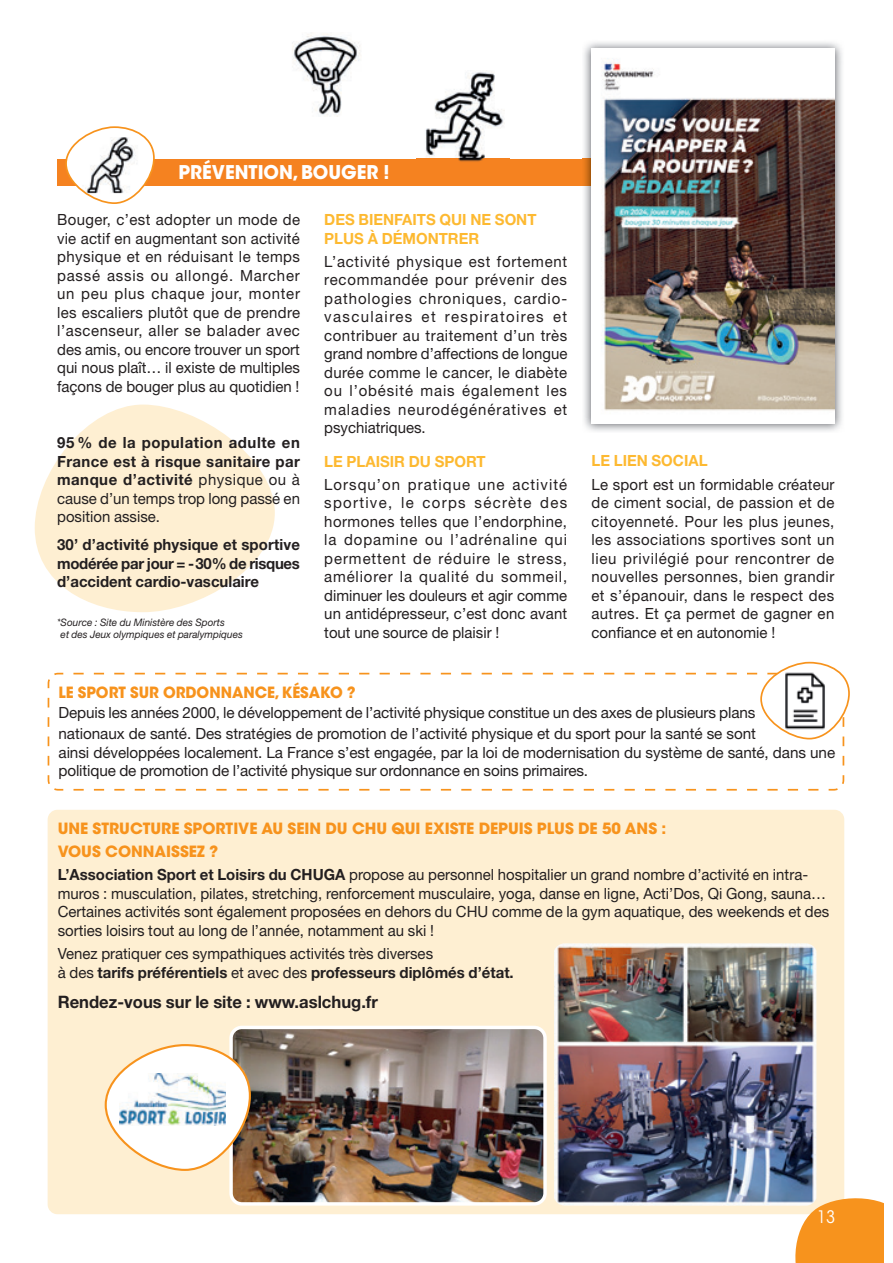
<style>
.page{position:relative;width:893px;height:1263px;background:#fff}
.page>*{position:absolute;margin:0;border:0;box-sizing:border-box;transform-origin:0 0}
.t1{font:700 18.9px "ITC Avant Garde Std";color:#fff}
.t2{font:700 17.1px "Helvetica Neue LT Std";color:#231f20}
.t3{font:condensed 17.1px "ITC Avant Garde Std";color:#fff}
.t4{font:15.45px/18.5px "Helvetica Neue LT Std";color:#231f20;text-align:justify}
.t5{font:700 15.45px/18.5px "Helvetica Neue LT Std";letter-spacing:.005em;color:#231f20;text-align:justify}
.t6{font:700 15.45px/23.4px "ITC Avant Garde Std";color:#f7931d}
.t7{font:700 15.45px/18.5px "Helvetica Neue LT Std";color:#fdb931}
.t8{font:italic 10.35px/12.3px "Helvetica Neue LT Std";color:#231f20}
.s1{font-weight:400}
.s2{font-weight:700}
</style>
<div class="page">
<div style="left:48px;top:810px;width:796px;height:404px;background:#feefd2;border-radius:10px"></div>
<img style="left:231px;top:1027px;width:314px;height:177px;border-radius:11px">
<div style="left:229px;top:1026px;width:318px;height:180px;border:3px solid #fff;border-radius:11px"></div>
<img style="left:554px;top:943px;width:262px;height:263px">
<svg style="left:35px;top:405px;width:240px;height:207px;fill:#feefd2"></svg>
<svg style="left:789px;top:1193px;width:94px;height:70px"></svg>
<div style="left:58px;top:159px;width:777px;height:26px;background:#f58220"></div>
<svg style="left:64px;top:126px;width:92px;height:78px"></svg>
<img style="left:582px;top:42px;width:260px;height:389px">
<img style="left:582px;top:159px;width:9px;height:26px">
<img style="left:591px;top:49px;width:244px;height:374px">
<img style="left:292px;top:34px;width:68px;height:83px">
<img style="left:417px;top:71px;width:92px;height:91px">
<svg style="left:104px;top:1043px;width:148px;height:129px"></svg>
<svg style="left:48px;top:673px;width:796px;height:118px"></svg>
<svg style="left:747px;top:661px;width:103px;height:105px"></svg>
<p class="t1" style="left:179px;top:162px;width:213px">PRÉVENTION, BOUGER !</p>
<p class="t4" style="left:57px;top:212px;width:244px">Bouger, c’est adopter un mode de vie actif en augmentant son activité physique et en réduisant le temps passé assis ou allongé. Marcher un peu plus chaque jour, monter les escaliers plutôt que de prendre l’ascenseur, aller se balader avec des amis, ou encore trouver un sport qui nous plaît… il existe de multiples façons de bouger plus au quotidien !</p>
<p class="t7" style="left:324px;top:212px;width:214px">DES BIENFAITS QUI NE SONT<br>PLUS À DÉMONTRER</p>
<p class="t4" style="left:324px;top:253px;width:245px">L’activité physique est fortement recommandée pour prévenir des pathologies chroniques, cardio&shy;vasculaires et respiratoires et contribuer au traitement d’un très grand nombre d’affections de longue durée comme le cancer, le diabète ou l’obésité mais également les maladies neurodégénératives et psychiatriques.</p>
<p class="t7" style="left:324px;top:453px;width:163px">LE PLAISIR DU SPORT</p>
<p class="t4" style="left:324px;top:476px;width:244px">Lorsqu’on pratique une activité sportive, le corps sécrète des hormones telles que l’endorphine, la dopamine ou l’adrénaline qui permettent de réduire le stress, améliorer la qualité du sommeil, diminuer les douleurs et agir comme un antidépresseur, c’est donc avant tout une source de plaisir !</p>
<p class="t5" style="left:57px;top:435px;width:244px">95 % de la population adulte en France est à risque sanitaire par manque d’activité <span class="s1">physique ou à cause d’un temps trop long passé en position assise.</span></p>
<p class="t5" style="left:57px;top:537px;width:244px">30’ d’activité physique et sportive modérée par jour = -30% de risques d’accident cardio-vasculaire</p>
<p class="t8" style="left:61px;top:617px;width:184px;text-indent:-4px">*Source : Site du Ministère des Sports<br>et des Jeux olympiques et paralympiques</p>
<p class="t7" style="left:591px;top:453px;width:118px">LE LIEN SOCIAL</p>
<p class="t4" style="left:591px;top:476px;width:245px">Le sport est un formidable créateur de ciment social, de passion et de citoyenneté. Pour les plus jeunes, les associations sportives sont un lieu privilégié pour rencontrer de nouvelles personnes, bien grandir et s’épanouir, dans le respect des autres. Et ça permet de gagner en confiance et en autonomie !</p>
<p class="t6" style="left:59px;top:681px;width:299px">LE SPORT SUR ORDONNANCE, KÉSAKO ?</p>
<p class="t4" style="left:59px;top:704px;width:699px;line-height:20.5px">Depuis les années 2000, le développement de l’activité physique constitue un des axes de plusieurs plans nationaux de santé. Des stratégies de promotion de l’activité physique et du sport pour la santé se sont</p>
<p class="t4" style="left:59px;top:744px;width:778px;line-height:18.9px">ainsi développées localement. La France s’est engagée, par la loi de modernisation du système de santé, dans une politique de promotion de l’activité physique sur ordonnance en soins primaires.</p>
<p class="t6" style="left:58px;top:817px;width:610px">UNE STRUCTURE SPORTIVE AU SEIN DU CHU QUI EXISTE DEPUIS PLUS DE 50 ANS :<br>VOUS CONNAISSEZ ?</p>
<p class="t4" style="left:58px;top:867px;width:773px;text-align:left"><span class="s2">L’Association Sport et Loisirs du CHUGA</span> propose au personnel hospitalier un grand nombre d’activité en intra&shy;muros : musculation, pilates, stretching, renforcement musculaire, yoga, danse en ligne, Acti’Dos, Qi Gong, sauna… Certaines activités sont également proposées en dehors du CHU comme de la gym aquatique, des weekends et des sorties loisirs tout au long de l’année, notamment au ski !</p>
<p class="t4" style="left:58px;top:946px;width:458px">Venez pratiquer ces sympathiques activités très diverses<br>à des <span class="s2">tarifs préférentiels</span> et avec des <span class="s2">professeurs diplômés d’état.</span></p>
<p class="t2" style="left:58px;top:996px;width:322px">Rendez-vous sur le site : www.aslchug.fr</p>
<p class="t3" style="left:817px;top:1207px;width:19px">13</p>
</div>
